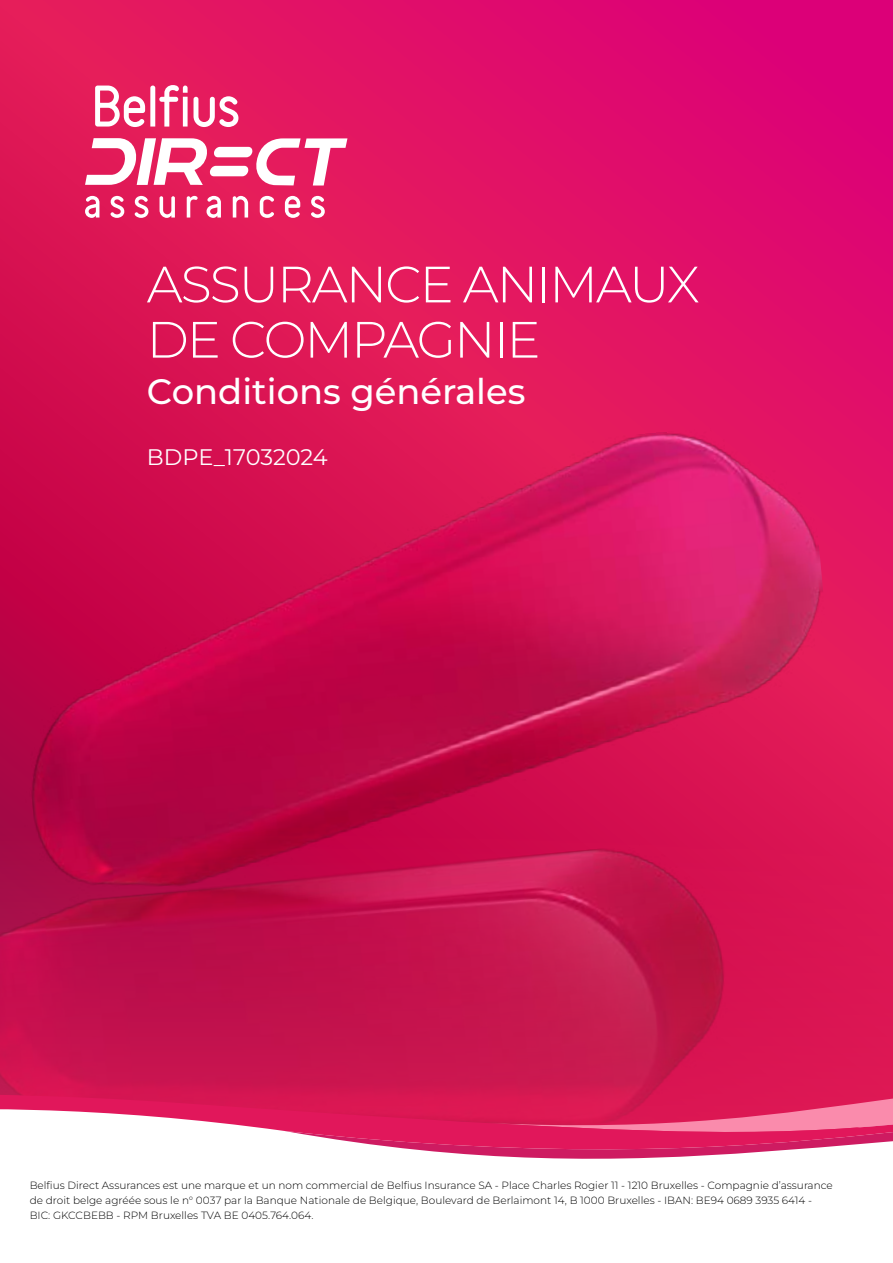
<style>
.page{position:relative;width:893px;height:1263px;background:#fff}
.page>*{position:absolute;margin:0;border:0;box-sizing:border-box;transform-origin:0 0}
.t1{font:300 51px/55.2px "Belfius 21";letter-spacing:-.04em;color:#fff}
.t2{font:500 35.4px "Belfius 21";color:#fff}
.t3{font:22.5px "Belfius 21";letter-spacing:-.005em;color:#fff}
.t4{font:300 10.5px/15px "Belfius 21";color:#000}
</style>
<div class="page">
<div style="left:0;top:0;width:893px;height:1263px;background:linear-gradient(to right,#df1a51,#e10a72)"></div>
<img style="left:0;top:418px;width:870px;height:395px">
<svg style="left:0;top:813px;width:893px;height:268px;background:#c5114c"></svg>
<svg style="left:0;top:1190px;width:893px;height:73px"></svg>
<svg style="left:431px;top:1050px;width:462px;height:31px;background:#d11750"></svg>
<svg style="left:284px;top:1190px;width:609px;height:8px"></svg>
<svg style="left:0;top:1081px;width:893px;height:109px"></svg>
<svg style="left:85px;top:138px;width:262px;height:48px"></svg>
<svg style="left:95px;top:85px;width:93px;height:42px"></svg>
<svg style="left:194px;top:96px;width:44px;height:31px"></svg>
<svg style="left:85px;top:196px;width:14px;height:22px"></svg>
<svg style="left:111px;top:196px;width:13px;height:22px"></svg>
<svg style="left:135px;top:196px;width:13px;height:22px"></svg>
<svg style="left:160px;top:196px;width:15px;height:22px"></svg>
<svg style="left:187px;top:196px;width:11px;height:22px"></svg>
<svg style="left:207px;top:196px;width:14px;height:22px"></svg>
<svg style="left:233px;top:196px;width:15px;height:22px"></svg>
<svg style="left:260px;top:196px;width:14px;height:22px"></svg>
<svg style="left:285px;top:196px;width:15px;height:22px"></svg>
<svg style="left:311px;top:196px;width:14px;height:22px"></svg>
<h1 class="t1" style="left:147px;top:257px;width:554px">ASSURANCE ANIMAUX<br>DE COMPAGNIE</h1>
<h2 class="t2" style="left:147px;top:369px;width:380px">Conditions générales</h2>
<h3 class="t3" style="left:147px;top:443px;width:182px">BDPE_17032024</h3>
<p class="t4" style="left:30px;top:1177px;width:804px">Belfius Direct Assurances est une marque et un nom commercial de Belfius Insurance SA - Place Charles Rogier 11 - 1210 Bruxelles - Compagnie d’assurance de droit belge agréée sous le n° 0037 par la Banque Nationale de Belgique, Boulevard de Berlaimont 14, B 1000 Bruxelles - IBAN: BE94 0689 3935 6414 -<br>BIC: GKCCBEBB - RPM Bruxelles TVA BE 0405.764.064.</p>
</div>
